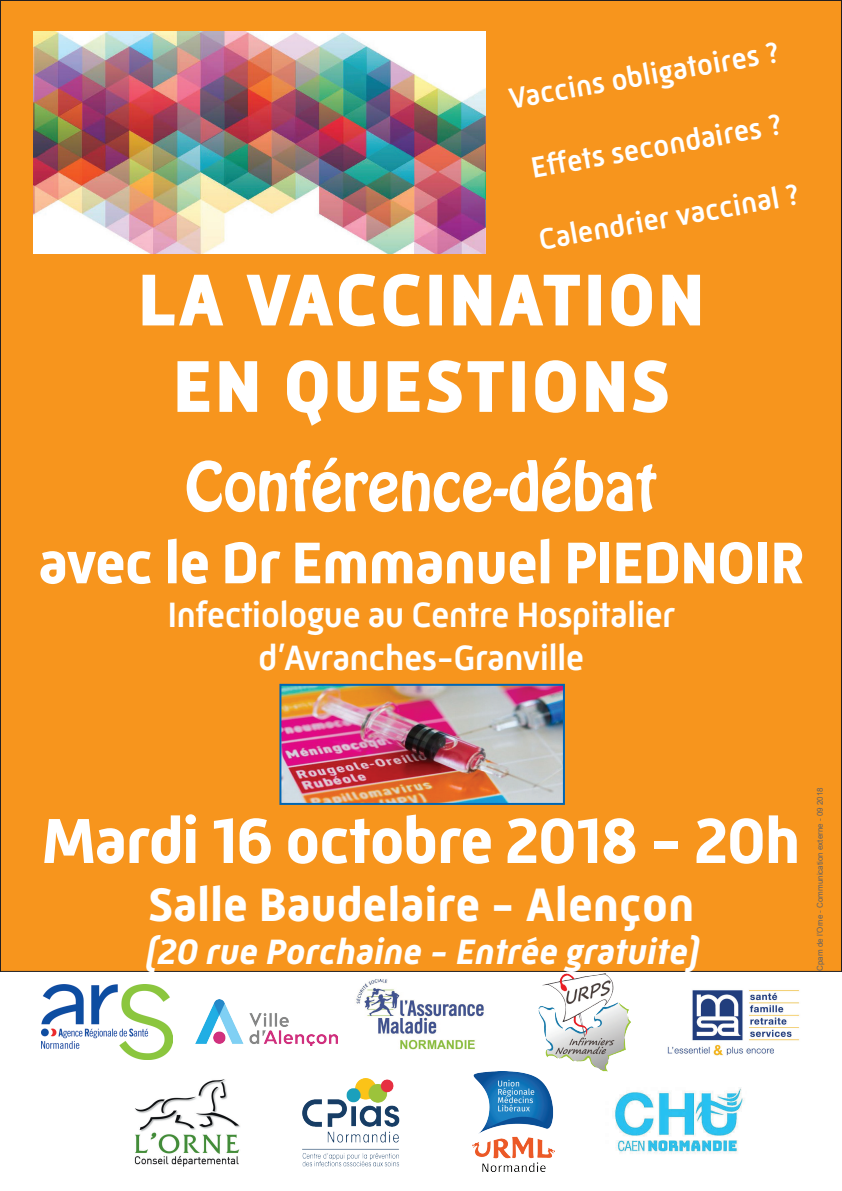
<style>
.page{position:relative;width:842px;height:1191px;background:#fff}
.page>*{position:absolute;margin:0;border:0;box-sizing:border-box;transform-origin:0 0}
.t1{font:700 72px/86.4px "Mic 32 New";letter-spacing:.05em;color:#fff;text-align:center}
.t2{font:700 65px "Mic 32 New";letter-spacing:-.02em;color:#fff}
.t3{font:700 60px "Mic 32 New";letter-spacing:-.02em;color:#fff}
.t4{font:60px "Hobo Std";color:#fff}
.t5{font:700 48px "Mic 32 New";color:#fff}
.t6{font:500 36px/43.2px "Mic 32 New";letter-spacing:-.02em;color:#fff;text-align:center}
.t7{font:italic 700 36px "Mic 32 New";color:#fff}
.t8{font:500 30px "Mic 32 New";color:#fff}
.t9{font:8px "Arial";color:#636366}
</style>
<div class="page">
<div style="left:0;top:0;width:841px;height:971px;background:#f7951d"></div>
<svg style="left:142px;top:274px;width:82px;height:52px"></svg>
<svg style="left:246px;top:273px;width:129px;height:54px"></svg>
<svg style="left:383px;top:273px;width:37px;height:54px"></svg>
<div style="left:429px;top:275px;width:13px;height:50px;border:2px solid #fff"></div>
<svg style="left:453px;top:274px;width:39px;height:52px"></svg>
<svg style="left:499px;top:274px;width:81px;height:52px"></svg>
<div style="left:588px;top:275px;width:13px;height:50px;border:2px solid #fff"></div>
<svg style="left:611px;top:273px;width:41px;height:54px"></svg>
<svg style="left:662px;top:274px;width:38px;height:52px"></svg>
<svg style="left:177px;top:361px;width:33px;height:51px"></svg>
<svg style="left:219px;top:361px;width:39px;height:51px"></svg>
<svg style="left:287px;top:360px;width:41px;height:66px"></svg>
<svg style="left:337px;top:361px;width:40px;height:52px"></svg>
<svg style="left:387px;top:361px;width:33px;height:51px"></svg>
<svg style="left:427px;top:360px;width:77px;height:53px"></svg>
<div style="left:512px;top:361px;width:13px;height:51px;border:2px solid #fff"></div>
<svg style="left:535px;top:360px;width:41px;height:53px"></svg>
<svg style="left:586px;top:361px;width:38px;height:51px"></svg>
<svg style="left:633px;top:360px;width:35px;height:53px"></svg>
<img style="left:34px;top:32px;width:452px;height:221px">
<img style="left:196px;top:999px;width:141px;height:46px">
<img style="left:667px;top:990px;width:133px;height:66px">
<img style="left:538px;top:973px;width:93px;height:98px">
<img style="left:41px;top:984px;width:131px;height:76px">
<img style="left:356px;top:979px;width:128px;height:71px">
<img style="left:282px;top:687px;width:280px;height:115px">
<div style="left:279px;top:684px;width:286px;height:121px;border:2px solid #0166b3"></div>
<img style="left:134px;top:1079px;width:106px;height:88px">
<img style="left:302px;top:1078px;width:98px;height:89px">
<img style="left:473px;top:1071px;width:81px;height:100px">
<img style="left:613px;top:1087px;width:131px;height:67px">
<p class="t8" style="left:506px;top:82px;width:276px;rotate:-10deg">Vaccins obligatoires ?</p>
<p class="t8" style="left:528px;top:151px;width:255px;rotate:-10deg">Eff ets secondaires ?</p>
<p class="t8" style="left:536px;top:223px;width:266px;rotate:-10deg">Calendrier vaccinal ?</p>
<h1 class="t1" style="left:139px;top:257px;width:567px">LA VACCINATION<br>EN QUESTIONS</h1>
<h3 class="t4" style="left:185px;top:445px;width:474px">Conférence-débat</h3>
<h3 class="t3" style="left:38px;top:528px;width:768px">avec le Dr Emmanuel PIEDNOIR</h3>
<p class="t6" style="left:167px;top:592px;width:509px">Infectiologue au Centre Hospitalier d’Avranches-Granville</p>
<h2 class="t2" style="left:42px;top:803px;width:760px">Mardi 16 octobre 2018 - 20h</h2>
<h3 class="t5" style="left:148px;top:876px;width:548px">Salle Baudelaire - Alençon</h3>
<p class="t7" style="left:144px;top:930px;width:563px">(20 rue Porchaine - Entrée gratuite)</p>
<p class="t9" style="left:815px;top:971px;width:185px;rotate:-90deg">Cpam de l’Orne - Communication externe - 09 2018</p>
</div>
